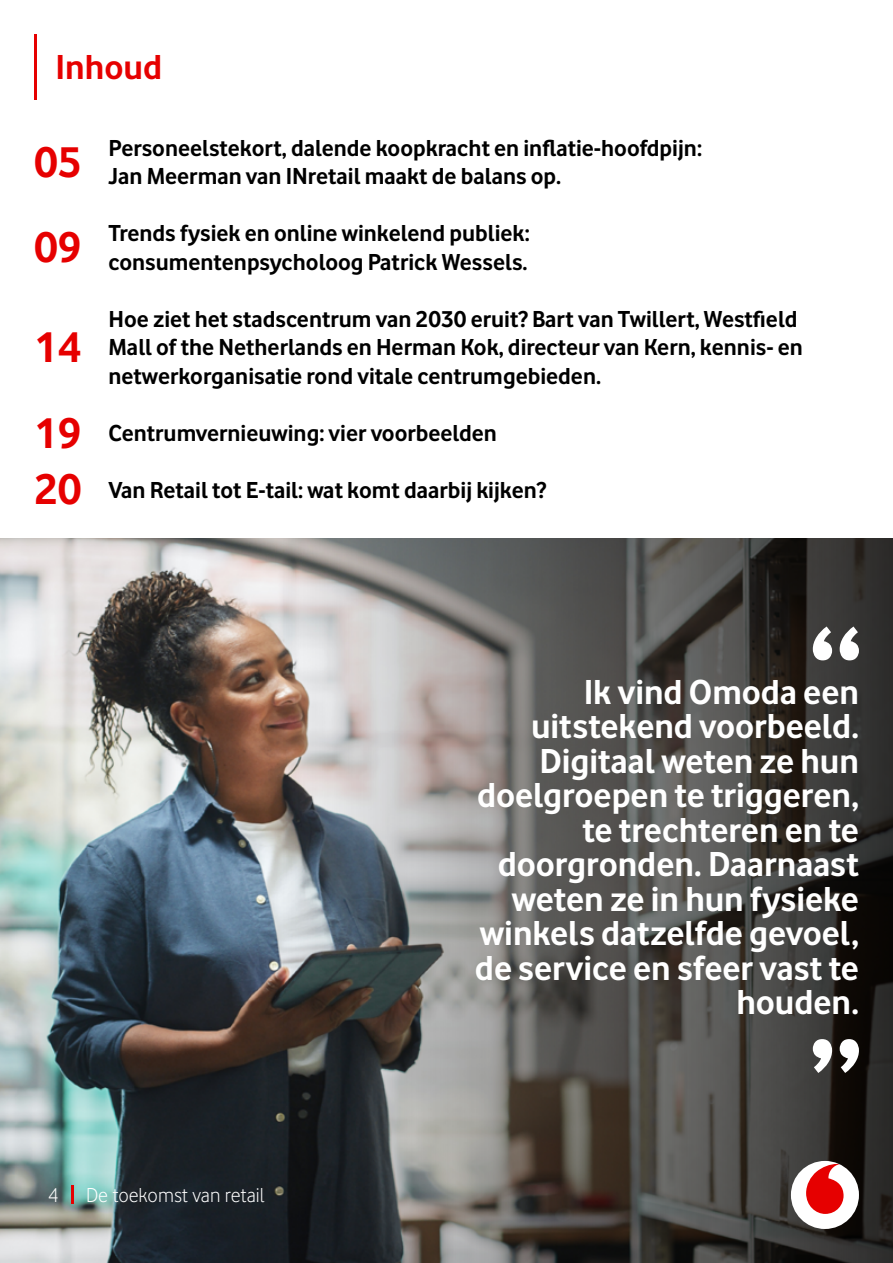
<style>
.page{position:relative;width:893px;height:1263px;background:#fff}
.page>*{position:absolute;margin:0;border:0;box-sizing:border-box;transform-origin:0 0}
.t1{font:700 45px/85.5px "Vodafone";color:#e60000}
.t2{font:700 36px/34.5px "Vodafone";color:#fff;text-align:right}
.t3{font:700 36px "Vodafone";color:#e60000}
.t4{font:700 24px/28.5px "Vodafone";color:#000}
.t5{font:300 21px "Vodafone";color:#fff}
</style>
<div class="page">
<img style="left:0;top:538px;width:283px;height:725px">
<svg style="left:283px;top:538px;width:610px;height:725px;background:#5d5c59"></svg>
<hr style="left:71px;top:1186px;width:3px;height:18px;background:#e60000">
<hr style="left:34px;top:34px;width:3px;height:65px;background:#e60000">
<svg style="left:813px;top:626px;width:46px;height:34px"></svg>
<svg style="left:813px;top:1039px;width:46px;height:34px"></svg>
<div style="left:791px;top:1161px;width:68px;height:68px;background:#fff;border-radius:50%"></div>
<svg style="left:806px;top:1164px;width:38px;height:50px"></svg>
<h2 class="t3" style="left:55px;top:45px;width:108px">Inhoud</h2>
<h1 class="t1" style="left:34px;top:119px;width:49px">05<br>09</h1>
<h1 class="t1" style="left:34px;top:304px;width:49px">14<br>19</h1>
<h1 class="t1" style="left:34px;top:446px;width:49px">20</h1>
<p class="t4" style="left:108px;top:133px;width:595px">Personeelstekort, dalende koopkracht en inflatie-hoofdpijn:<br>Jan Meerman van INretail maakt de balans op.</p>
<p class="t4" style="left:108px;top:218px;width:423px">Trends fysiek en online winkelend publiek: consumentenpsycholoog Patrick Wessels.</p>
<p class="t4" style="left:108px;top:304px;width:696px">Hoe ziet het stadscentrum van 2030 eruit? Bart van Twillert, Westfield<br>Mall of the Netherlands en Herman Kok, directeur van Kern, kennis- en netwerkorganisatie rond vitale centrumgebieden.</p>
<p class="t4" style="left:108px;top:418px;width:390px">Centrumvernieuwing: vier voorbeelden</p>
<p class="t4" style="left:108px;top:475px;width:439px">Van Retail tot E-tail: wat komt daarbij kijken?</p>
<h2 class="t2" style="left:475px;top:674px;width:385px">Ik vind Omoda een uitstekend voorbeeld.<br>Digitaal weten ze hun doelgroepen te triggeren, te trechteren en te doorgronden. Daarnaast weten ze in hun fysieke winkels datzelfde gevoel, de service en sfeer vast te houden.</h2>
<p class="t5" style="left:48px;top:1182px;width:12px">4</p>
<p class="t5" style="left:86px;top:1182px;width:180px">De toekomst van retail</p>
</div>
